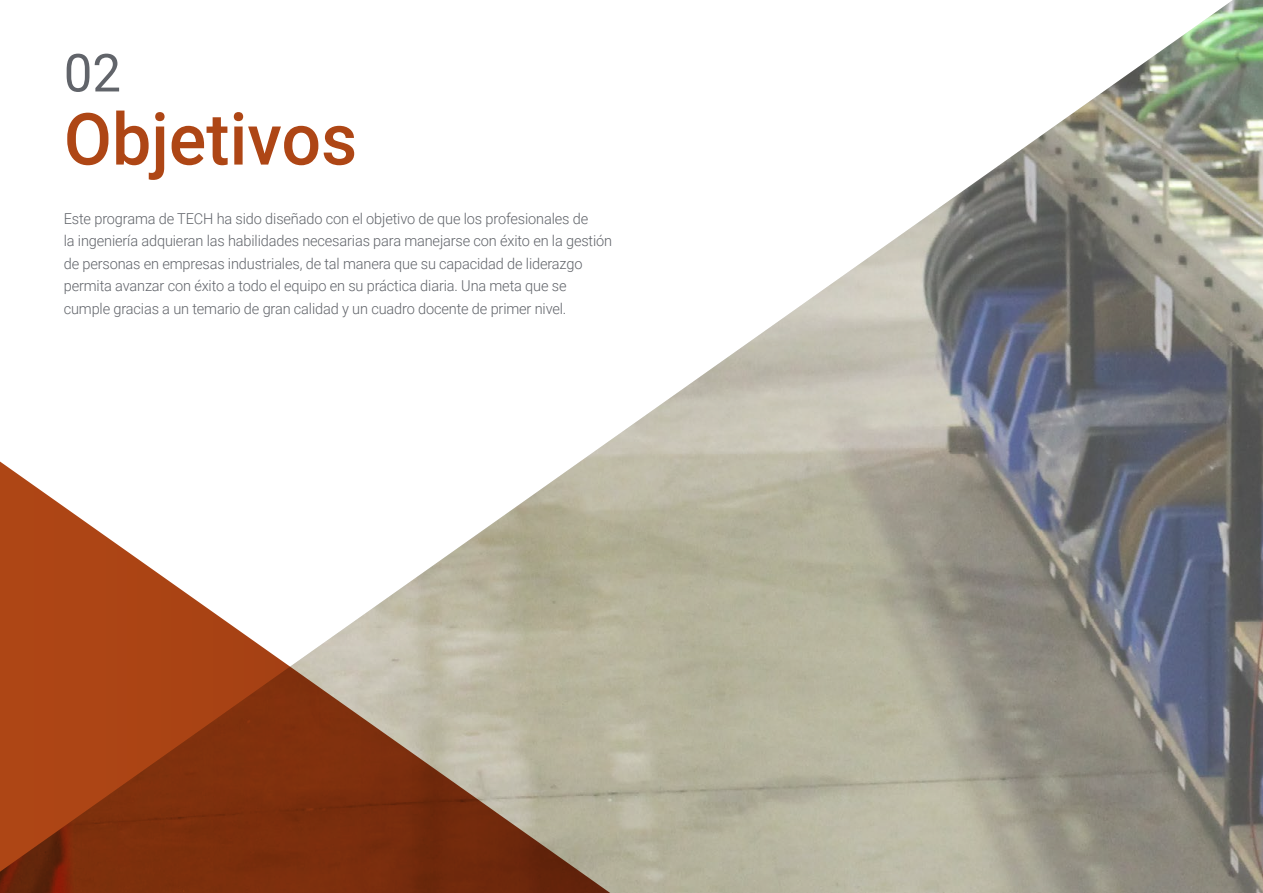
<style>
.page{position:relative;width:1263px;height:893px;background:#fff}
.page>*{position:absolute;margin:0;border:0;box-sizing:border-box;transform-origin:0 0}
.t1{font:500 72px "Roboto";color:#ae4615}
.t2{font:52.5px "Roboto";color:#61646a}
.t3{font:300 15px/22.5px "Roboto";letter-spacing:-.01em;color:#61646a}
</style>
<div class="page">
<img style="left:602px;top:0;width:661px;height:893px">
<svg style="left:0;top:446px;width:640px;height:447px"></svg>
<h2 class="t2" style="left:64px;top:36px;width:59px">02</h2>
<h1 class="t1" style="left:64px;top:89px;width:295px">Objetivos</h1>
<p class="t3" style="left:64px;top:207px;width:550px">Este programa de TECH ha sido diseñado con el objetivo de que los profesionales de<br>la ingeniería adquieran las habilidades necesarias para manejarse con éxito en la gestión de personas en empresas industriales, de tal manera que su capacidad de liderazgo permita avanzar con éxito a todo el equipo en su práctica diaria. Una meta que se cumple gracias a un temario de gran calidad y un cuadro docente de primer nivel.</p>
</div>
